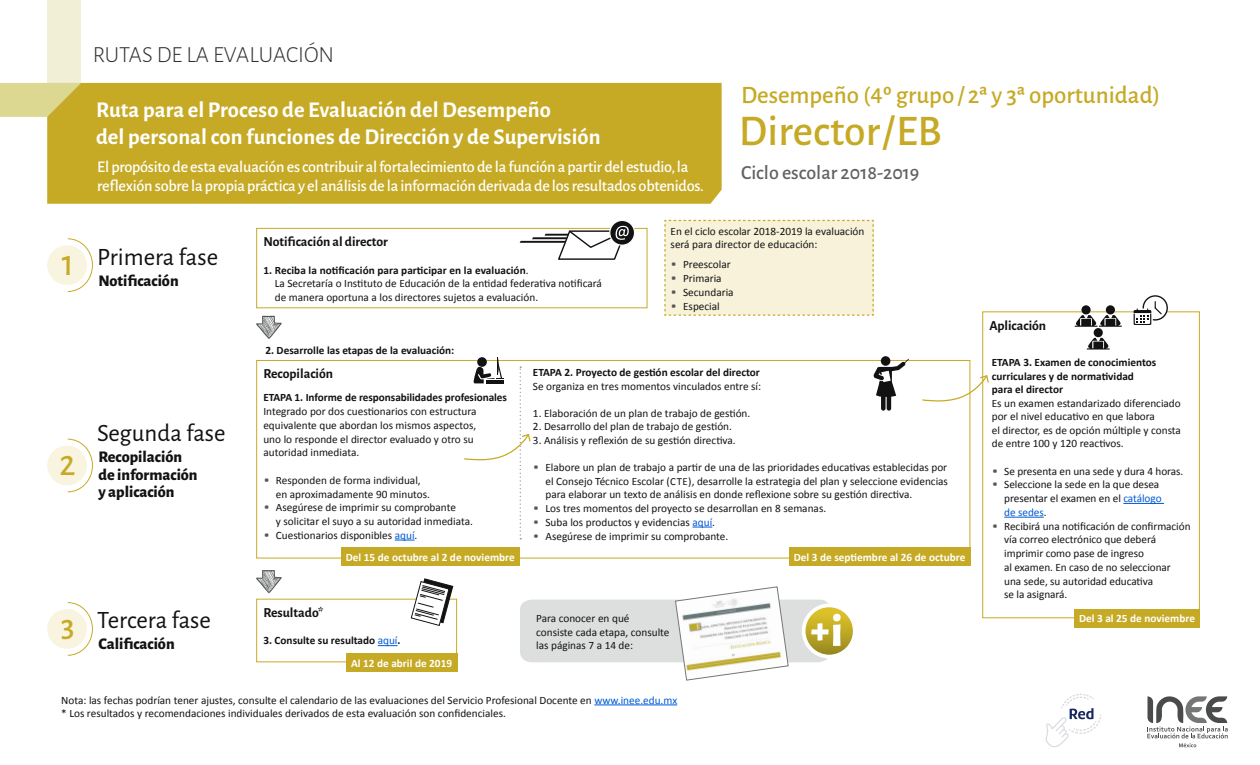
<style>
.page{position:relative;width:1260px;height:765px;background:#fff}
.page>*{position:absolute;margin:0;border:0;box-sizing:border-box;transform-origin:0 0}
.t1{font:500 43.75px "Alegreya Sans";letter-spacing:.005em;color:#c6aa26}
.t2{font:500 32.38px "Alegreya Sans";color:#c6aa26}
.t3{font:500 25px "Alegreya Sans";color:#c6aa26}
.t4{font:25px "Alegreya Sans";color:#121212}
.t5{font:300 23.12px "Alegreya Sans";color:#303231}
.t6{font:700 22.5px/27.5px "Alegreya Sans";letter-spacing:.005em;color:#fff}
.t7{font:500 20px "Alegreya Sans";color:#606362}
.t8{font:500 16.25px/18.8px "Alegreya Sans";letter-spacing:-.015em;color:#fff}
.t9{font:800 16.25px/17.5px "Alegreya Sans";color:#121212}
.t10{font:700 13.75px "Alegreya Sans";color:#121212}
.t11{font:11.25px/13.8px "Calibri";color:#121212}
.t12{font:700 11.25px/13.5px "Calibri";color:#121212}
.t13{font:700 11.25px "Calibri";color:#fff}
.s1{font-weight:500;font-size:32.38px;color:#c6aa26}
.s2{font-weight:700}
.s3{font-family:"Signika Negative";font-weight:600;font-size:14.38px;color:#565858}
.s4{color:#005ad6}
.s5{font-size:10.75px}
.s6{font-weight:400;color:#005ad6}
</style>
<div class="page">
<div style="left:664px;top:219px;width:210px;height:97px;background:#f8f2db"></div>
<div style="left:47px;top:83px;width:675px;height:121px;background:#c6aa26"></div>
<div style="left:47px;top:0;width:34px;height:83px;background:#f1efd5"></div>
<svg style="left:0;top:83px;width:81px;height:34px;background:#d7ce7b"></svg>
<svg style="left:1147px;top:696px;width:81px;height:51px"></svg>
<svg style="left:1045px;top:694px;width:56px;height:53px"></svg>
<div style="left:47px;top:609px;width:40px;height:40px;background:#f9f4e0;border-radius:50%"></div>
<svg style="left:67px;top:602px;width:26px;height:54px"></svg>
<div style="left:47px;top:446px;width:40px;height:39px;background:#f9f4e0;border-radius:50%"></div>
<svg style="left:67px;top:438px;width:26px;height:55px"></svg>
<div style="left:982px;top:311px;width:218px;height:307px;border:1px solid #c6aa26"></div>
<svg style="left:256px;top:570px;width:26px;height:23px"></svg>
<svg style="left:1134px;top:295px;width:34px;height:30px"></svg>
<svg style="left:378px;top:645px;width:20px;height:1px"></svg>
<div style="left:256px;top:599px;width:201px;height:63px;border:1px solid #c6aa26"></div>
<svg style="left:410px;top:578px;width:44px;height:48px"></svg>
<svg style="left:804px;top:605px;width:51px;height:52px"></svg>
<div style="left:802px;top:604px;width:55px;height:54px;border:4px solid #fff;border-radius:50%"></div>
<svg style="left:520px;top:586px;width:321px;height:94px"></svg>
<svg style="left:395px;top:540px;width:20px;height:1px"></svg>
<hr style="left:1123px;top:503px;width:41px;height:1px;background:#005ad6">
<hr style="left:1004px;top:517px;width:40px;height:1px;background:#005ad6">
<svg style="left:692px;top:527px;width:20px;height:1px"></svg>
<svg style="left:922px;top:374px;width:67px;height:30px"></svg>
<div style="left:341px;top:547px;width:179px;height:19px;background:#c6aa26"></div>
<div style="left:789px;top:547px;width:181px;height:19px;background:#c6aa26"></div>
<div style="left:1074px;top:609px;width:126px;height:18px;background:#c6aa26"></div>
<div style="left:346px;top:653px;width:111px;height:19px;background:#c6aa26"></div>
<svg style="left:463px;top:357px;width:68px;height:182px"></svg>
<div style="left:1106px;top:305px;width:9px;height:9px;background:#121212;border-radius:50%"></div>
<div style="left:1081px;top:305px;width:10px;height:9px;background:#121212;border-radius:50%"></div>
<svg style="left:1075px;top:315px;width:47px;height:12px"></svg>
<div style="left:1094px;top:328px;width:9px;height:9px;background:#121212;border-radius:50%"></div>
<svg style="left:1087px;top:338px;width:23px;height:12px"></svg>
<div style="left:881px;top:389px;width:5px;height:22px;background:#121212;border-radius:2px"></div>
<hr style="left:887px;top:389px;width:4px;height:22px;background:#121212;border-radius:2px">
<div style="left:881px;top:356px;width:9px;height:10px;background:#121212;border-radius:50%"></div>
<svg style="left:873px;top:359px;width:36px;height:38px"></svg>
<div style="left:256px;top:228px;width:392px;height:80px;border:1px solid #c6aa26"></div>
<svg style="left:256px;top:316px;width:26px;height:23px"></svg>
<div style="left:47px;top:245px;width:40px;height:40px;background:#f9f4e0;border-radius:50%"></div>
<svg style="left:67px;top:238px;width:26px;height:54px"></svg>
<svg style="left:610px;top:220px;width:25px;height:25px"></svg>
<div style="left:609px;top:220px;width:26px;height:26px;border:1px solid #fff;border-radius:50%"></div>
<svg style="left:520px;top:226px;width:109px;height:34px"></svg>
<hr style="left:594px;top:705px;width:83px;height:1px;background:#005ad6">
<h3 class="t5" style="left:93px;top:40px;width:243px">RUTAS DE LA EVALUACIÓN</h3>
<h3 class="t6" style="left:96px;top:94px;width:506px">Ruta para el Proceso de Evaluación del Desempeño<br>del personal con funciones de Dirección y de Supervisión</h3>
<h3 class="t8" style="left:97px;top:156px;width:608px">El propósito de esta evaluación es contribuir al fortalecimiento de la función a partir del estudio, la reflexión sobre la propia práctica y el análisis de la información derivada de los resultados obtenidos.</h3>
<h3 class="t3" style="left:741px;top:77px;width:420px">Desempeño (4º grupo / 2ª y 3ª oportunidad)</h3>
<h1 class="t1" style="left:739px;top:100px;width:204px">Director/EB</h1>
<h3 class="t7" style="left:741px;top:158px;width:180px">Ciclo escolar 2018-2019</h3>
<h3 class="t4" style="left:62px;top:240px;width:158px"><span class="s1">1</span> Primera fase</h3>
<h3 class="t9" style="left:99px;top:270px;width:82px">Notificación</h3>
<h2 class="t2" style="left:59px;top:442px;width:17px">2</h2>
<h3 class="t4" style="left:97px;top:416px;width:130px">Segunda fase</h3>
<h3 class="t9" style="left:99px;top:447px;width:101px">Recopilación de información y aplicación</h3>
<h3 class="t4" style="left:61px;top:603px;width:152px"><span class="s1">3</span> Tercera fase</h3>
<h3 class="t9" style="left:99px;top:634px;width:78px">Calificación</h3>
<p class="t10" style="left:263px;top:232px;width:126px">Notificación al director</p>
<p class="t11" style="left:275px;top:263px;width:329px;text-indent:-11px"><span class="s2">1. Reciba la notificación para participar en la evaluación</span>.<br>La Secretaría o Instituto de Educación de la entidad federativa notificará de manera oportuna a los directores sujetos a evaluación.</p>
<p class="t12" style="left:265px;top:343px;width:191px">2. Desarrolle las etapas de la evaluación:</p>
<p class="t11" style="left:671px;top:224px;width:195px">En el ciclo escolar 2018-2019 la evaluación será para director de educación:</p>
<p class="t11" style="left:671px;top:258px;width:62px"><span class="s3">•</span> Preescolar</p>
<p class="t11" style="left:671px;top:271px;width:53px"><span class="s3">•</span> Primaria</p>
<p class="t11" style="left:671px;top:285px;width:65px"><span class="s3">•</span> Secundaria</p>
<p class="t11" style="left:671px;top:299px;width:51px"><span class="s3">•</span> Especial</p>
<p class="t10" style="left:263px;top:364px;width:71px">Recopilación</p>
<p class="t12" style="left:263px;top:391px;width:245px">ETAPA 1. Informe de responsabilidades profesionales</p>
<p class="t11" style="left:263px;top:404px;width:215px">Integrado por dos cuestionarios con estructura equivalente que abordan los mismos aspectos, uno lo responde el director evaluado y otro su autoridad inmediata.</p>
<p class="t11" style="left:276px;top:473px;width:156px;text-indent:-12px"><span class="s3">•</span> Responden de forma individual, en aproximadamente 90 minutos.</p>
<p class="t11" style="left:276px;top:501px;width:199px;text-indent:-12px"><span class="s3">•</span> Asegúrese de imprimir su comprobante<br>y solicitar el suyo a su autoridad inmediata.</p>
<p class="t11" style="left:263px;top:528px;width:156px"><span class="s3">•</span> Cuestionarios disponibles <span class="s4">aquí</span>.</p>
<p class="t12" style="left:533px;top:366px;width:228px">ETAPA 2. Proyecto de gestión escolar del director</p>
<p class="t11" style="left:533px;top:379px;width:230px">Se organiza en tres momentos vinculados entre sí:</p>
<p class="t11" style="left:533px;top:406px;width:219px">1. Elaboración de un plan de trabajo de gestión.</p>
<p class="t11" style="left:533px;top:419px;width:201px">2. Desarrollo del plan de trabajo de gestión.</p>
<p class="t11" style="left:533px;top:433px;width:204px">3. Análisis y reflexión de su gestión directiva.</p>
<p class="t11" style="left:545px;top:460px;width:404px;text-align:justify;text-indent:-12px"><span class="s3">•</span> Elabore un plan de trabajo a partir de una de las prioridades educativas establecidas por el Consejo Técnico Escolar (<span class="s5">CTE</span>), desarrolle la estrategia del plan y seleccione evidencias para elaborar un texto de análisis en donde reflexione sobre su gestión directiva.</p>
<p class="t11" style="left:533px;top:501px;width:295px"><span class="s3">•</span> Los tres momentos del proyecto se desarrollan en 8 semanas.</p>
<p class="t11" style="left:533px;top:515px;width:184px"><span class="s3">•</span> Suba los productos y evidencias <span class="s4">aquí</span>.</p>
<p class="t11" style="left:533px;top:529px;width:197px"><span class="s3">•</span> Asegúrese de imprimir su comprobante.</p>
<p class="t13" style="left:346px;top:550px;width:170px">Del 15 de octubre al 2 de noviembre</p>
<p class="t13" style="left:794px;top:550px;width:173px">Del 3 de septiembre al 26 de octubre</p>
<p class="t10" style="left:263px;top:602px;width:62px">Resultado*</p>
<p class="t12" style="left:263px;top:634px;width:139px">3. Consulte su resultado <span class="s6">aquí</span>.</p>
<p class="t13" style="left:351px;top:656px;width:103px">Al 12 de abril de 2019</p>
<p class="t11" style="left:536px;top:611px;width:135px">Para conocer en qué<br>consiste cada etapa, consulte las páginas 7 a 14 de:</p>
<p class="t11" style="left:61px;top:693px;width:617px">Nota: las fechas podrían tener ajustes, consulte el calendario de las evaluaciones del Servicio Profesional Docente en <span class="s4">www.inee.edu.mx </span>* Los resultados y recomendaciones individuales derivados de esta evaluación son confidenciales.</p>
<p class="t10" style="left:989px;top:315px;width:58px">Aplicación</p>
<p class="t12" style="left:992px;top:356px;width:166px">ETAPA 3. Examen de conocimientos curriculares y de normatividad para el director</p>
<p class="t11" style="left:992px;top:396px;width:191px">Es un examen estandarizado diferenciado por el nivel educativo en que labora<br>el director, es de opción múltiple y consta de entre 100 y 120 reactivos.</p>
<p class="t11" style="left:992px;top:464px;width:193px"><span class="s3">•</span> Se presenta en una sede y dura 4 horas.</p>
<p class="t11" style="left:1004px;top:478px;width:159px;text-indent:-12px"><span class="s3">•</span> Seleccione la sede en la que desea presentar el examen en el <span class="s4">catálogo de sedes</span>.</p>
<p class="t11" style="left:1004px;top:519px;width:188px;text-indent:-12px"><span class="s3">•</span> Recibirá una notificación de confirmación vía correo electrónico que deberá imprimir como pase de ingreso<br>al examen. En caso de no seleccionar una sede, su autoridad educativa<br>se la asignará.</p>
<p class="t13" style="left:1079px;top:612px;width:117px">Del 3 al 25 de noviembre</p>
</div>
